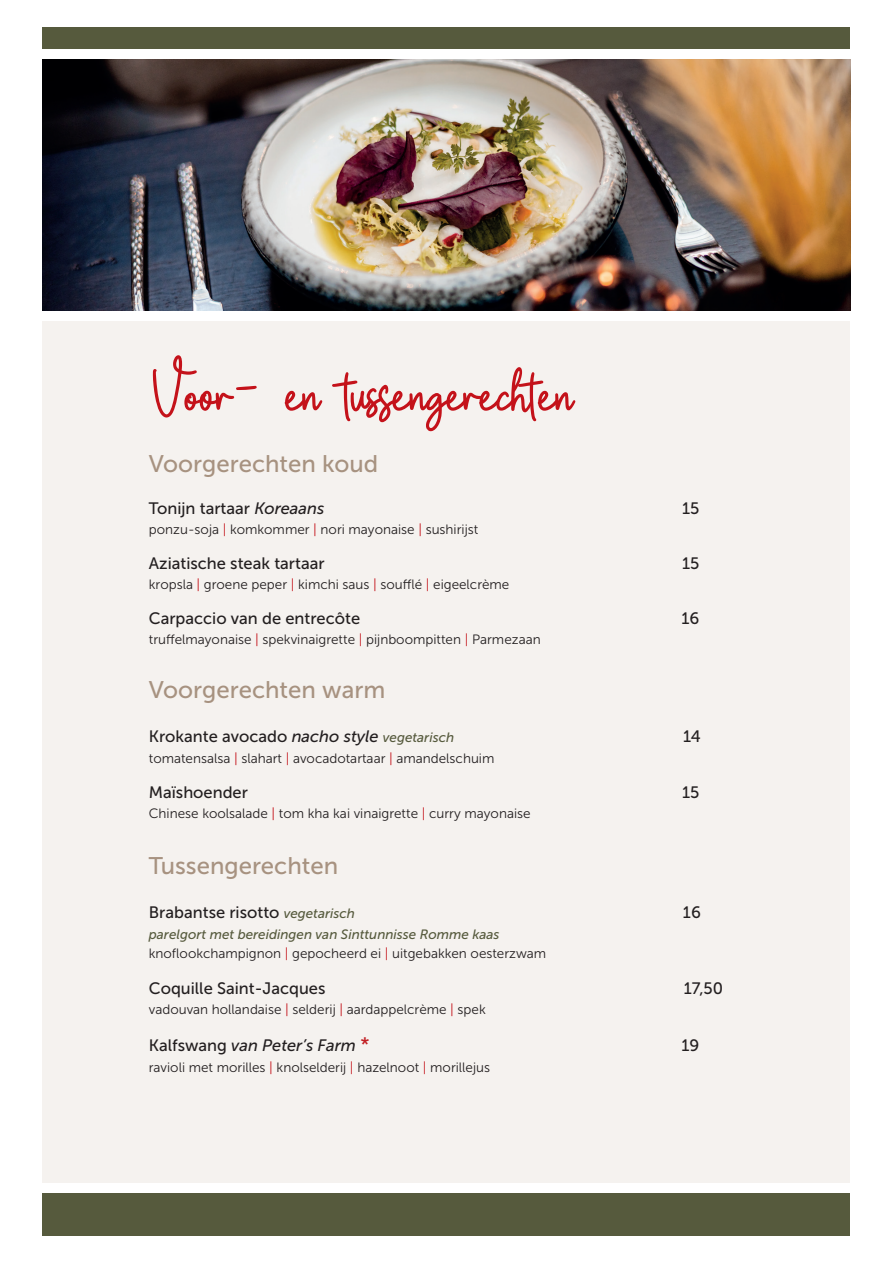
<style>
.page{position:relative;width:893px;height:1263px;background:#fff}
.page>*{position:absolute;margin:0;border:0;box-sizing:border-box;transform-origin:0 0}
.t1{font:81.15px "Beauty Marsella";color:#c4121a}
.t2{font:24px "Museo Sans 500";color:#a79280}
.t3{font:16.5px "Museo Sans 500";color:#231f20}
.t4{font:italic 16.5px "Museo Sans 500";color:#231f20}
.t5{font:13.5px "Museo Sans 300";color:#231f20}
.t6{font:italic 13.5px "Museo Sans 500";color:#565a3d}
.s1{font-style:italic}
.s2{color:#c4121a}
.s3{font-style:italic;font-size:13.5px;color:#565a3d}
.s4{font-style:normal}
.s5{font-style:normal;font-size:19.5px;color:#c22025}
</style>
<div class="page">
<img style="left:43px;top:60px;width:807px;height:250px">
<div style="left:43px;top:321px;width:807px;height:861px;background:#f5f2ef"></div>
<div style="left:43px;top:1193px;width:807px;height:42px;background:#565a3d"></div>
<div style="left:43px;top:28px;width:807px;height:21px;background:#565a3d"></div>
<h1 class="t1" style="left:149px;top:343px;width:425px">Voor- en tussengerechten</h1>
<h2 class="t2" style="left:149px;top:451px;width:231px">Voorgerechten koud</h2>
<p class="t3" style="left:149px;top:499px;width:177px">Tonijn tartaar <span class="s1">Koreaans</span></p>
<p class="t3" style="left:682px;top:499px;width:19px">15</p>
<p class="t5" style="left:149px;top:522px;width:331px">ponzu-soja <span class="s2">|</span> komkommer <span class="s2">|</span> nori mayonaise <span class="s2">|</span> sushirijst</p>
<p class="t3" style="left:149px;top:554px;width:177px">Aziatische steak tartaar</p>
<p class="t3" style="left:682px;top:554px;width:19px">15</p>
<p class="t5" style="left:149px;top:577px;width:362px">kropsla <span class="s2">|</span> groene peper <span class="s2">|</span> kimchi saus <span class="s2">|</span> soufflé <span class="s2">|</span> eigeelcrème</p>
<p class="t3" style="left:149px;top:609px;width:213px">Carpaccio van de entrecôte</p>
<p class="t3" style="left:681px;top:609px;width:19px">16</p>
<p class="t5" style="left:149px;top:632px;width:393px">truffelmayonaise <span class="s2">|</span> spekvinaigrette <span class="s2">|</span> pijnboompitten <span class="s2">|</span> Parmezaan</p>
<h2 class="t2" style="left:149px;top:676px;width:238px">Voorgerechten warm</h2>
<p class="t3" style="left:149px;top:728px;width:307px">Krokante avocado <span class="s1">nacho style</span> <span class="s3">vegetarisch</span></p>
<p class="t3" style="left:683px;top:728px;width:19px">14</p>
<p class="t5" style="left:149px;top:751px;width:347px">tomatensalsa <span class="s2">|</span> slahart <span class="s2">|</span> avocadotartaar <span class="s2">|</span> amandelschuim</p>
<p class="t3" style="left:149px;top:783px;width:101px">Maïshoender</p>
<p class="t3" style="left:682px;top:783px;width:19px">15</p>
<p class="t5" style="left:149px;top:806px;width:383px">Chinese koolsalade <span class="s2">|</span> tom kha kai vinaigrette <span class="s2">|</span> curry mayonaise</p>
<h2 class="t2" style="left:149px;top:852px;width:191px">Tussengerechten</h2>
<p class="t3" style="left:149px;top:904px;width:208px">Brabantse risotto <span class="s3">vegetarisch</span></p>
<p class="t3" style="left:683px;top:904px;width:19px">16</p>
<p class="t6" style="left:149px;top:926px;width:352px">parelgort met bereidingen van Sinttunnisse Romme kaas</p>
<p class="t5" style="left:149px;top:946px;width:399px">knoflookchampignon <span class="s2">|</span> gepocheerd ei <span class="s2">|</span> uitgebakken oesterzwam</p>
<p class="t3" style="left:149px;top:979px;width:178px">Coquille Saint-Jacques</p>
<p class="t3" style="left:684px;top:979px;width:41px">17,50</p>
<p class="t5" style="left:149px;top:1002px;width:338px">vadouvan hollandaise <span class="s2">|</span> selderij <span class="s2">|</span> aardappelcrème <span class="s2">|</span> spek</p>
<p class="t4" style="left:149px;top:1037px;width:222px"><span class="s4">Kalfswang</span> van Peter’s Farm <span class="s5">*</span></p>
<p class="t3" style="left:681px;top:1037px;width:19px">19</p>
<p class="t5" style="left:149px;top:1060px;width:343px">ravioli met morilles <span class="s2">|</span> knolselderij <span class="s2">|</span> hazelnoot <span class="s2">|</span> morillejus</p>
</div>
